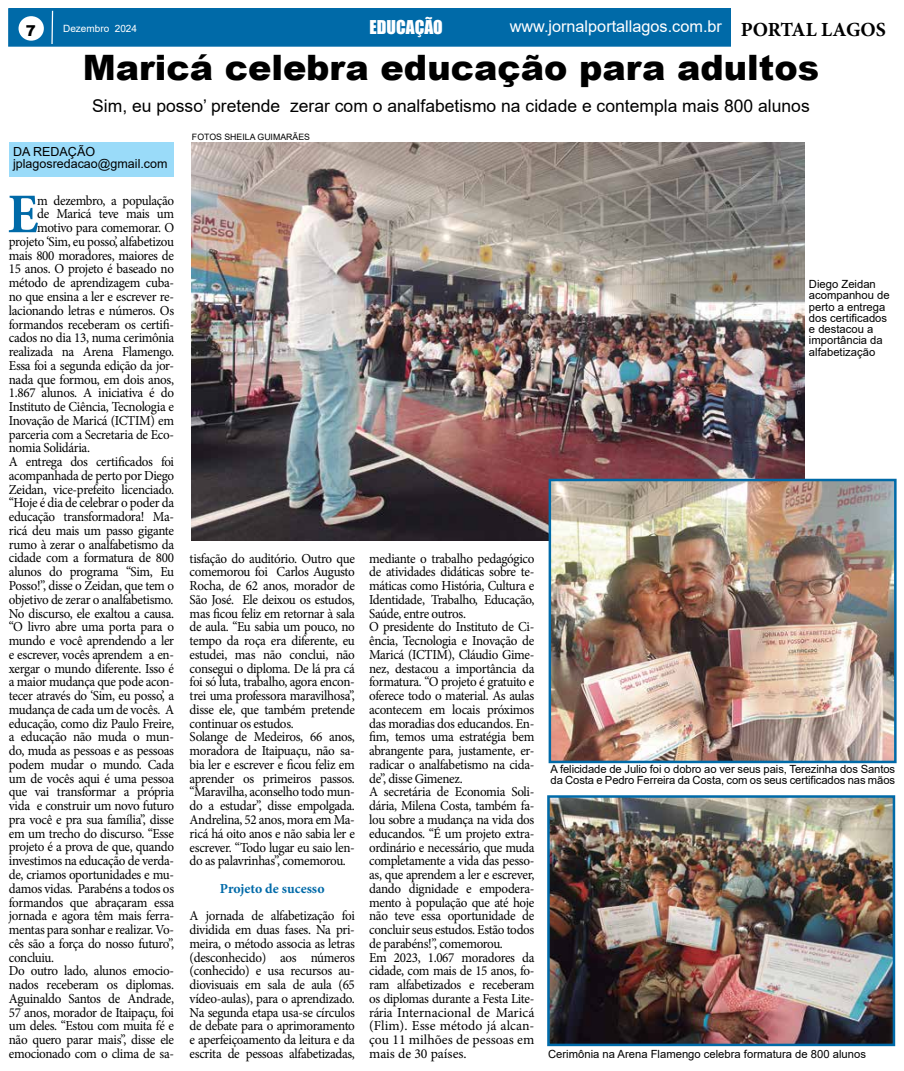
<style>
.page{position:relative;width:904px;height:1071px;background:#fff}
.page>*{position:absolute;margin:0;border:0;box-sizing:border-box;transform-origin:0 0}
.t1{font:700 56px "Minion Pro";color:#006aa8;scale:.95 1}
.t2{font:900 35px "Arial";color:#000}
.t3{font:17.5px "Arial";color:#000}
.t4{font:17.5px "Impact";color:#fff}
.t5{font:16.25px "Arial";color:#fff}
.t6{font:900 15px "Arial";color:#000}
.t7{font:13.75px/13.8px "Minion Pro";letter-spacing:-.025em;color:#000;scale:.95 1}
.t8{font:700 13.75px "Minion Pro";color:#006aa8}
.t9{font:12.5px/12.5px "Arial";color:#000}
.t10{font:11.25px/11.2px "Arial";color:#000}
.t11{font:10px "Arial";color:#fff}
.t12{font:8.75px "Arial";color:#000}
.s1{font-family:"Minion Pro";font-weight:700;font-size:20px;color:#000}
</style>
<div class="page">
<div style="left:9px;top:9px;width:721px;height:37px;background:#006aa8"></div>
<div style="left:8px;top:8px;width:723px;height:39px;border:1px solid #006aa8"></div>
<div style="left:19px;top:16px;width:25px;height:25px;background:#fff;border-radius:50%"></div>
<div style="left:10px;top:143px;width:164px;height:34px;background:#9adbf9"></div>
<svg style="left:51px;top:9px;width:5px;height:35px"></svg>
<img style="left:191px;top:143px;width:613px;height:397px">
<img style="left:551px;top:481px;width:342px;height:279px">
<div style="left:548px;top:478px;width:348px;height:285px;border:2px solid #006aa8"></div>
<img style="left:550px;top:798px;width:342px;height:244px">
<div style="left:547px;top:795px;width:348px;height:250px;border:2px solid #006aa8"></div>
<p class="t4" style="left:369px;top:14px;width:75px">EDUCAÇÃO</p>
<p class="t6" style="left:26px;top:19px;width:12px">7</p>
<p class="t5" style="left:509px;top:15px;width:378px">www.jornalportallagos.com.br <span class="s1">PORTAL LAGOS</span></p>
<p class="t11" style="left:63px;top:22px;width:75px">Dezembro 2024</p>
<h2 class="t2" style="left:83px;top:42px;width:737px">Maricá celebra educação para adultos</h2>
<p class="t3" style="left:92px;top:94px;width:719px">Sim, eu posso’ pretende zerar com o analfabetismo na cidade e contempla mais 800 alunos</p>
<p class="t12" style="left:192px;top:131px;width:120px">FOTOS SHEILA GUIMARÃES</p>
<p class="t9" style="left:13px;top:145px;width:156px">DA REDAÇÃO jplagosredacao@gmail.com</p>
<h1 class="t1" style="left:7px;top:175px;width:34px">E</h1>
<p class="t7" style="left:37px;top:193px;width:146px">m dezembro, a população</p>
<p class="t7" style="left:37px;top:207px;width:146px">de Maricá teve mais um</p>
<p class="t7" style="left:37px;top:221px;width:146px">motivo para comemorar. O</p>
<p class="t7" style="left:9px;top:235px;width:175px">projeto ‘Sim, eu posso’, alfabetizou</p>
<p class="t7" style="left:9px;top:248px;width:175px">mais 800 moradores, maiores de</p>
<p class="t7" style="left:9px;top:262px;width:175px">15 anos. O projeto é baseado no</p>
<p class="t7" style="left:9px;top:276px;width:175px">método de aprendizagem cuba-</p>
<p class="t7" style="left:9px;top:290px;width:175px">no que ensina a ler e escrever re-</p>
<p class="t7" style="left:9px;top:303px;width:175px">lacionando letras e números. Os</p>
<p class="t7" style="left:9px;top:317px;width:175px">formandos receberam os certifi-</p>
<p class="t7" style="left:9px;top:331px;width:175px">cados no dia 13, numa cerimônia</p>
<p class="t7" style="left:9px;top:345px;width:175px">realizada na Arena Flamengo.</p>
<p class="t7" style="left:9px;top:358px;width:175px">Essa foi a segunda edição da jor-</p>
<p class="t7" style="left:9px;top:372px;width:175px">nada que formou, em dois anos,</p>
<p class="t7" style="left:9px;top:386px;width:175px">1.867 alunos. A iniciativa é do</p>
<p class="t7" style="left:9px;top:400px;width:175px">Instituto de Ciência, Tecnologia e</p>
<p class="t7" style="left:9px;top:413px;width:175px">Inovação de Maricá (ICTIM) em</p>
<p class="t7" style="left:9px;top:427px;width:175px">parceria com a Secretaria de Eco-</p>
<p class="t7" style="left:9px;top:441px;width:87px">nomia Solidária.</p>
<p class="t7" style="left:9px;top:455px;width:175px">A entrega dos certificados foi</p>
<p class="t7" style="left:9px;top:468px;width:175px">acompanhada de perto por Diego</p>
<p class="t7" style="left:9px;top:482px;width:175px">Zeidan, vice-prefeito licenciado.</p>
<p class="t7" style="left:9px;top:496px;width:175px">“Hoje é dia de celebrar o poder da</p>
<p class="t7" style="left:9px;top:510px;width:175px">educação transformadora! Ma-</p>
<p class="t7" style="left:9px;top:523px;width:175px">ricá deu mais um passo gigante</p>
<p class="t7" style="left:9px;top:537px;width:175px">rumo à zerar o analfabetismo da</p>
<p class="t7" style="left:9px;top:551px;width:175px">cidade com a formatura de 800</p>
<p class="t7" style="left:9px;top:565px;width:175px">alunos do programa “Sim, Eu</p>
<p class="t7" style="left:9px;top:578px;width:175px">Posso!”, disse o Zeidan, que tem o</p>
<p class="t7" style="left:9px;top:592px;width:175px">objetivo de zerar o analfabetismo.</p>
<p class="t7" style="left:9px;top:606px;width:175px">No discurso, ele exaltou a causa.</p>
<p class="t7" style="left:9px;top:620px;width:175px">“O livro abre uma porta para o</p>
<p class="t7" style="left:9px;top:633px;width:175px">mundo e você aprendendo a ler</p>
<p class="t7" style="left:9px;top:647px;width:175px">e escrever, vocês aprendem a en-</p>
<p class="t7" style="left:9px;top:661px;width:175px">xergar o mundo diferente. Isso é</p>
<p class="t7" style="left:9px;top:675px;width:175px">a maior mudança que pode acon-</p>
<p class="t7" style="left:9px;top:688px;width:175px">tecer através do ‘Sim, eu posso’, a</p>
<p class="t7" style="left:9px;top:702px;width:175px">mudança de cada um de vocês. A</p>
<p class="t7" style="left:9px;top:716px;width:175px">educação, como diz Paulo Freire,</p>
<p class="t7" style="left:9px;top:730px;width:175px">a educação não muda o mun-</p>
<p class="t7" style="left:9px;top:743px;width:175px">do, muda as pessoas e as pessoas</p>
<p class="t7" style="left:9px;top:757px;width:175px">podem mudar o mundo. Cada</p>
<p class="t7" style="left:9px;top:771px;width:175px">um de vocês aqui é uma pessoa</p>
<p class="t7" style="left:9px;top:785px;width:175px">que vai transformar a própria</p>
<p class="t7" style="left:9px;top:798px;width:175px">vida e construir um novo futuro</p>
<p class="t7" style="left:9px;top:812px;width:175px">pra você e pra sua família”, disse</p>
<p class="t7" style="left:9px;top:826px;width:175px">em um trecho do discurso. “Esse</p>
<p class="t7" style="left:9px;top:840px;width:175px">projeto é a prova de que, quando</p>
<p class="t7" style="left:9px;top:853px;width:175px">investimos na educação de verda-</p>
<p class="t7" style="left:9px;top:867px;width:175px">de, criamos oportunidades e mu-</p>
<p class="t7" style="left:9px;top:881px;width:175px">damos vidas. Parabéns a todos os</p>
<p class="t7" style="left:9px;top:895px;width:175px">formandos que abraçaram essa</p>
<p class="t7" style="left:9px;top:908px;width:175px">jornada e agora têm mais ferra-</p>
<p class="t7" style="left:9px;top:922px;width:175px">mentas para sonhar e realizar. Vo-</p>
<p class="t7" style="left:9px;top:936px;width:175px">cês são a força do nosso futuro”,</p>
<p class="t7" style="left:9px;top:950px;width:49px">concluiu.</p>
<p class="t7" style="left:9px;top:963px;width:175px">Do outro lado, alunos emocio-</p>
<p class="t7" style="left:9px;top:977px;width:175px">nados receberam os diplomas.</p>
<p class="t7" style="left:9px;top:991px;width:175px">Aguinaldo Santos de Andrade,</p>
<p class="t7" style="left:9px;top:1005px;width:175px">57 anos, morador de Itaipaçu, foi</p>
<p class="t7" style="left:9px;top:1018px;width:175px">um deles. “Estou com muita fé e</p>
<p class="t7" style="left:9px;top:1032px;width:175px">não quero parar mais”, disse ele</p>
<p class="t7" style="left:9px;top:1046px;width:175px">emocionado com o clima de sa-</p>
<p class="t10" style="left:809px;top:278px;width:82px">Diego Zeidan acompanhou de perto a entrega dos certificados e destacou a importância da alfabetização</p>
<p class="t7" style="left:190px;top:551px;width:175px">tisfação do auditório. Outro que comemorou foi Carlos Augusto<br>Rocha, de 62 anos, morador de<br>São José. Ele deixou os estudos, mas ficou feliz em retornar à sala de aula. “Eu sabia um pouco, no tempo da roça era diferente, eu estudei, mas não conclui, não consegui o diploma. De lá pra cá foi só luta, trabalho, agora encon&shy;trei uma professora maravilhosa”, disse ele, que também pretende continuar os estudos.<br>Solange de Medeiros, 66 anos, moradora de Itaipuaçu, não sa&shy;bia ler e escrever e ficou feliz em aprender os primeiros passos. “Maravilha, aconselho todo mun&shy;do a estudar”, disse empolgada.<br>Andrelina, 52 anos, mora em Ma&shy;ricá há oito anos e não sabia ler e escrever. “Todo lugar eu saio len&shy;do as palavrinhas”, comemorou.</p>
<p class="t8" style="left:220px;top:878px;width:106px">Projeto de sucesso</p>
<p class="t7" style="left:190px;top:908px;width:175px;text-align:justify">A jornada de alfabetização foi dividida em duas fases. Na pri&shy;meira, o método associa as letras (desconhecido) aos números (conhecido) e usa recursos au&shy;diovisuais em sala de aula (65 vídeo-aulas), para o aprendizado.<br>Na segunda etapa usa-se círculos de debate para o aprimoramento e aperfeiçoamento da leitura e da escrita de pessoas alfabetizadas,</p>
<p class="t7" style="left:369px;top:551px;width:175px">mediante o trabalho pedagógico de atividades didáticas sobre te&shy;máticas como História, Cultura e<br>Identidade, Trabalho, Educação,<br>Saúde, entre outros.<br>O presidente do Instituto de Ci&shy;ência, Tecnologia e Inovação de<br>Maricá (ICTIM), Cláudio Gime&shy;nez, destacou a importância da formatura. “O projeto é gratuito e oferece todo o material. As aulas acontecem em locais próximos das moradias dos educandos. En&shy;fim, temos uma estratégia bem abrangente para, justamente, er&shy;radicar o analfabetismo na cida&shy;de”, disse Gimenez.<br>A secretária de Economia Soli&shy;dária, Milena Costa, também fa&shy;lou sobre a mudança na vida dos educandos. “É um projeto extra&shy;ordinário e necessário, que muda completamente a vida das pesso&shy;as, que aprendem a ler e escrever, dando dignidade e empodera&shy;mento à população que até hoje não teve essa oportunidade de concluir seus estudos. Estão todos de parabéns!”, comemorou.<br>Em 2023, 1.067 moradores da cidade, com mais de 15 anos, fo&shy;ram alfabetizados e receberam os diplomas durante a Festa Lite&shy;rária Internacional de Maricá (Flim). Esse método já alcan&shy;çou 11 milhões de pessoas em mais de 30 países.</p>
<p class="t10" style="left:550px;top:763px;width:346px">A felicidade de Julio foi o dobro ao ver seus pais, Terezinha dos Santos da Costa e Pedro Ferreira da Costa, com os seus certificados nas mãos</p>
<p class="t10" style="left:548px;top:1047px;width:319px">Cerimônia na Arena Flamengo celebra formatura de 800 alunos</p>
</div>
